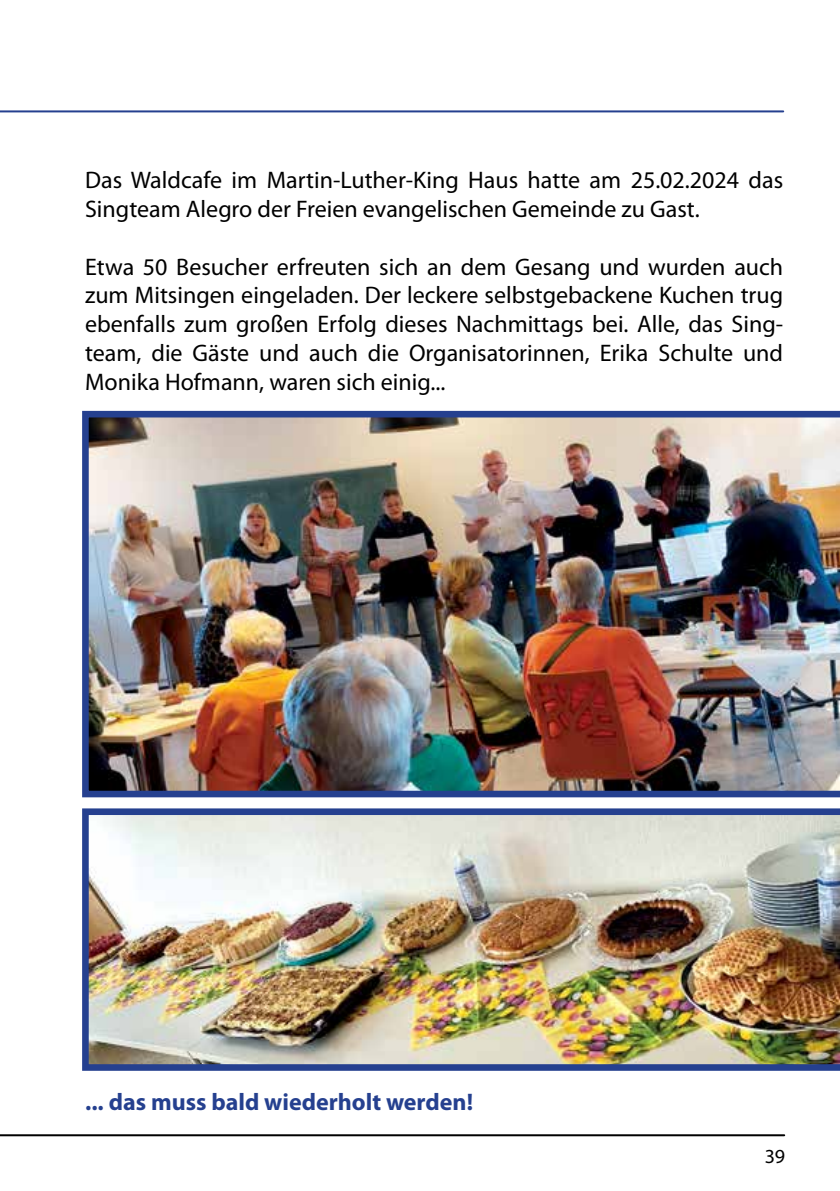
<style>
.page{position:relative;width:840px;height:1191px;background:#fff}
.page>*{position:absolute;margin:0;border:0;box-sizing:border-box;transform-origin:0 0}
.t1{font:24px/28.8px "Myriad Pro";color:#000}
.t2{font:700 24px "Myriad Pro";color:#25408f}
.t3{font:20px "Myriad Pro";color:#000}
</style>
<div class="page">
<hr style="left:0;top:110px;width:782px;height:2px;background:#25408f">
<hr style="left:0;top:1134px;width:783px;height:2px;background:#000">
<img style="left:82px;top:411px;width:757px;height:386px">
<img style="left:82px;top:808px;width:757px;height:262px">
<p class="t1" style="left:85px;top:166px;width:699px">Das Waldcafe im Martin-Luther-King Haus hatte am 25.02.2024 das<br>Singteam Alegro der Freien evangelischen Gemeinde zu Gast.</p>
<p class="t1" style="left:85px;top:253px;width:699px;text-align:justify">Etwa 50 Besucher erfreuten sich an dem Gesang und wurden auch zum Mitsingen eingeladen. Der leckere selbstgebackene Kuchen trug ebenfalls zum großen Erfolg dieses Nachmittags bei. Alle, das Sing&shy;team, die Gäste und auch die Organisatorinnen, Erika Schulte und Monika Hofmann, waren sich einig...</p>
<p class="t2" style="left:85px;top:1088px;width:389px">... das muss bald wiederholt werden!</p>
<p class="t3" style="left:764px;top:1145px;width:22px">39</p>
</div>
